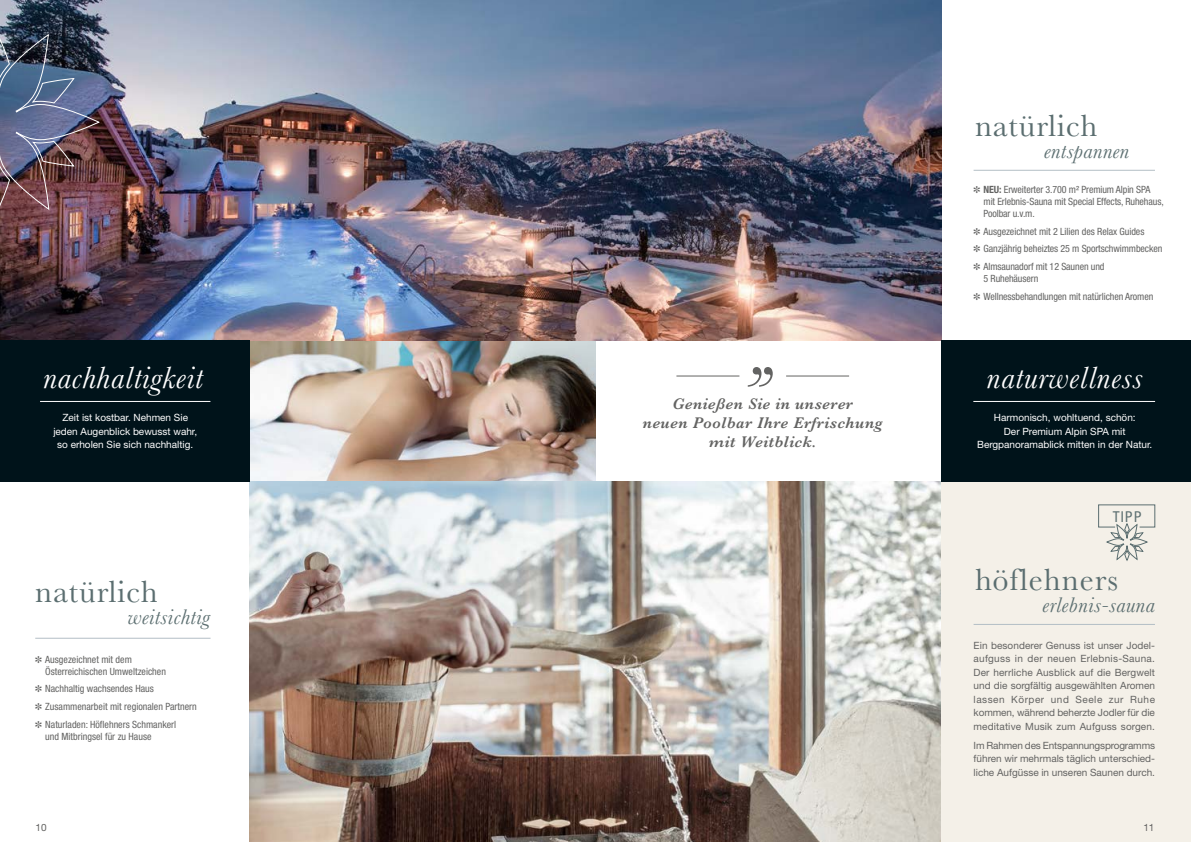
<style>
.page{position:relative;width:1191px;height:842px;background:#fff}
.page>*{position:absolute;margin:0;border:0;box-sizing:border-box;transform-origin:0 0}
.t1{font:32px "Baskerville";letter-spacing:.03em;color:#5b6e70}
.t2{font:italic 32px "Baskerville";letter-spacing:.025em;color:#fff}
.t3{font:italic 22px "Baskerville";letter-spacing:.02em;color:#5b6e70}
.t4{font:italic 600 16px/19px "Baskerville";letter-spacing:.03em;color:#636362;text-align:center}
.t5{font:condensed 15px "Helvetica Neue LT Std";color:#5b6e70}
.t6{font:condensed 10px/17.7px "Helvetica Neue LT Std";letter-spacing:-.005em;color:#636362}
.t7{font:10px/13.5px "Helvetica Neue LT Std";color:#636362;text-align:justify}
.t8{font:10px/13.5px "Helvetica Neue LT Std";color:#fff;text-align:center}
.s1{font-weight:700}
</style>
<div class="page">
<img style="left:249px;top:340px;width:347px;height:142px">
<img style="left:249px;top:482px;width:692px;height:360px">
<img style="left:0;top:0;width:941px;height:340px">
<img style="left:0;top:35px;width:100px;height:175px">
<div style="left:941px;top:482px;width:250px;height:360px;background:#f4f0e8"></div>
<hr style="left:973px;top:624px;width:182px;height:1px;background:#b3bec5">
<div style="left:0;top:340px;width:249px;height:142px;background:#00131a"></div>
<hr style="left:40px;top:401px;width:170px;height:1px;background:#fff">
<div style="left:941px;top:340px;width:250px;height:142px;background:#00131a"></div>
<hr style="left:973px;top:401px;width:182px;height:1px;background:#fff">
<svg style="left:1098px;top:504px;width:57px;height:57px"></svg>
<hr style="left:973px;top:170px;width:182px;height:1px;background:#b3bec5">
<svg style="left:747px;top:367px;width:25px;height:20px"></svg>
<hr style="left:676px;top:376px;width:63px;height:1px;background:#636362">
<hr style="left:786px;top:376px;width:63px;height:1px;background:#636362">
<hr style="left:35px;top:638px;width:175px;height:1px;background:#b3bec5">
<h1 class="t1" style="left:975px;top:106px;width:124px">natürlich</h1>
<h2 class="t3" style="left:1044px;top:137px;width:87px">entspannen</h2>
<h1 class="t2" style="left:43px;top:356px;width:161px">nachhaltigkeit</h1>
<p class="t8" style="left:53px;top:411px;width:145px">Zeit ist kostbar. Nehmen Sie jeden Augenblick bewusst wahr, so erholen Sie sich nachhaltig.</p>
<h1 class="t1" style="left:35px;top:571px;width:124px">natürlich</h1>
<h2 class="t3" style="left:128px;top:602px;width:83px">weitsichtig</h2>
<p class="t6" style="left:45px;top:653px;width:122px;line-height:12px;text-indent:-10px">✽ Ausgezeichnet mit dem<br>Österreichischen Umweltzeichen</p>
<p class="t6" style="left:35px;top:680px;width:163px">✽ Nachhaltig wachsendes Haus<br>✽ Zusammenarbeit mit regionalen Partnern ✽ Naturladen: Höflehners Schmankerl</p>
<p class="t6" style="left:45px;top:727px;width:108px">und Mitbringsel für zu Hause</p>
<h3 class="t4" style="left:643px;top:394px;width:241px">Genießen Sie in unserer<br>neuen Poolbar Ihre Erfrischung mit Weitblick.</h3>
<p class="t6" style="left:983px;top:183px;width:182px;line-height:12px;text-indent:-10px">✽ <span class="s1">NEU:</span> Erweiterter 3.700 m² Premium Alpin SPA mit Erlebnis-Sauna mit Special Effects, Ruhehaus,<br>Poolbar u.v.m.</p>
<p class="t6" style="left:973px;top:222px;width:190px">✽ Ausgezeichnet mit 2 Lilien des Relax Guides<br>✽ Ganzjährig beheiztes 25 m Sportschwimmbecken ✽ Almsaunadorf mit 12 Saunen und</p>
<p class="t6" style="left:973px;top:270px;width:181px;text-indent:10px">5 Ruhehäusern<br>✽ Wellnessbehandlungen mit natürlichen Aromen</p>
<h1 class="t2" style="left:987px;top:356px;width:157px">naturwellness</h1>
<p class="t8" style="left:977px;top:411px;width:177px">Harmonisch, wohltuend, schön:<br>Der Premium Alpin SPA mit<br>Bergpanoramablick mitten in der Natur.</p>
<h3 class="t5" style="left:1112px;top:508px;width:30px">TIPP</h3>
<h1 class="t1" style="left:975px;top:559px;width:145px">höflehners</h1>
<h2 class="t3" style="left:1042px;top:590px;width:114px">erlebnis-sauna</h2>
<p class="t7" style="left:973px;top:638px;width:183px">Ein besonderer Genuss ist unser Jodel&shy;aufguss in der neuen Erlebnis-Sauna.<br>Der herrliche Ausblick auf die Bergwelt und die sorgfältig ausgewählten Aromen lassen Körper und Seele zur Ruhe kommen, während beherzte Jodler für die meditative Musik zum Aufguss sorgen.</p>
<p class="t7" style="left:973px;top:738px;width:183px">Im Rahmen des Entspannungsprogramms führen wir mehrmals täglich unterschied&shy;liche Aufgüsse in unseren Saunen durch.</p>
<p class="t7" style="left:35px;top:820px;width:13px">10</p>
<p class="t7" style="left:1143px;top:820px;width:13px">11</p>
</div>
